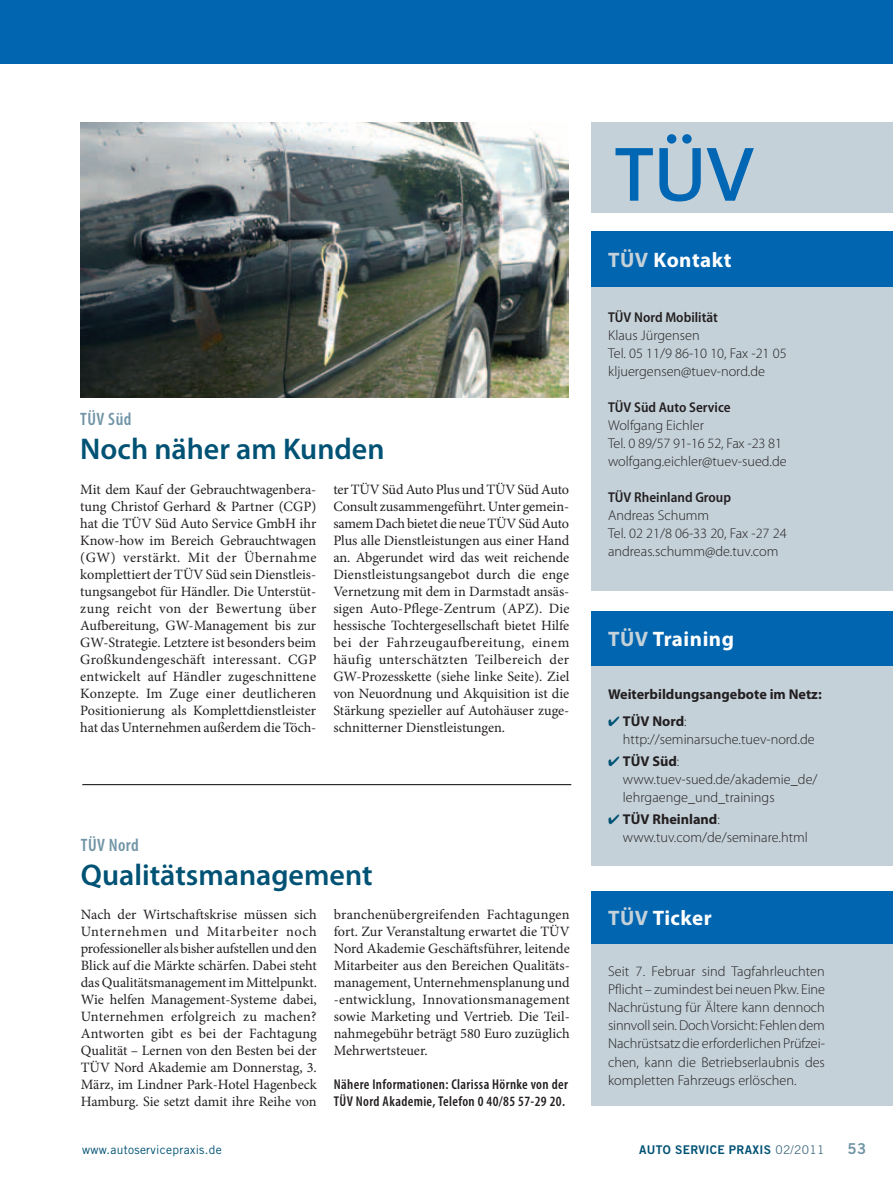
<style>
.page{position:relative;width:893px;height:1187px;background:#fff}
.page>*{position:absolute;margin:0;border:0;box-sizing:border-box;transform-origin:0 0}
.t1{font:600 30px "Myriad Pro";color:#005274}
.t2{font:700 21px "Myriad Pro";letter-spacing:.025em;color:#fff}
.t3{font:600 condensed 18px "Myriad Pro";letter-spacing:.025em;color:#7195a6}
.t4{font:15px "Trade Gothic LT Std Bd 2";color:#7195a6}
.t5{font:14.25px/17px "Minion Pro";color:#231f20;text-align:justify}
.t6{font:300 14.25px/18px "Myriad Pro";color:#231f20}
.t7{font:600 condensed 14.25px/17px "Myriad Pro";letter-spacing:.025em;color:#231f20}
.t8{font:600 semi-condensed 14.25px "Myriad Pro";color:#231f20}
.t9{font:700 14.25px/27px "Myriad Pro";color:#231f20}
.t10{font:12px "Trade Gothic LT Std";letter-spacing:.025em;color:#005274}
.t11{font:12px "Trade Gothic LT Std Bd 2";letter-spacing:.025em;color:#005274}
.s1{color:#c4d1d9}
.s2{font-weight:300}
.s3{font-weight:700}
.s4{font-family:"Trade Gothic LT Std";color:#456e80}
</style>
<div class="page">
<div style="left:0;top:0;width:893px;height:64px;background:#0165b0"></div>
<div style="left:591px;top:231px;width:302px;height:360px;background:#c4d1d9"></div>
<div style="left:591px;top:231px;width:302px;height:56px;background:#0165b0"></div>
<div style="left:591px;top:891px;width:302px;height:215px;background:#c4d1d9"></div>
<div style="left:591px;top:891px;width:302px;height:52px;background:#0165b0"></div>
<hr style="left:82px;top:784px;width:489px;height:1px;background:#231f20">
<div style="left:591px;top:122px;width:302px;height:91px;background:#c4d1d9"></div>
<svg style="left:615px;top:148px;width:38px;height:53px"></svg>
<svg style="left:659px;top:134px;width:42px;height:67px"></svg>
<svg style="left:707px;top:148px;width:47px;height:53px"></svg>
<div style="left:591px;top:611px;width:302px;height:254px;background:#c4d1d9"></div>
<div style="left:591px;top:611px;width:302px;height:54px;background:#0165b0"></div>
<img style="left:80px;top:122px;width:489px;height:276px">
<p class="t3" style="left:80px;top:409px;width:53px">TÜV Süd</p>
<h1 class="t1" style="left:80px;top:430px;width:306px">Noch näher am Kunden</h1>
<p class="t5" style="left:80px;top:480px;width:238px;text-align:left">Mit dem Kauf der Gebrauchtwagenbera&shy;tung Christof Gerhard &amp; Partner (CGP) hat die TÜV Süd Auto Service GmbH ihr Know-how im Bereich Gebrauchtwagen (GW) verstärkt. Mit der Übernahme komplettiert der TÜV Süd sein Dienstleis&shy;tungsangebot für Händler. Die Unterstüt&shy;zung reicht von der Bewertung über Aufbereitung, GW-Management bis zur GW-Strategie. Letztere ist besonders beim Großkundengeschäft interessant. CGP entwickelt auf Händler zugeschnittene Konzepte. Im Zuge einer deutlicheren Positionierung als Komplettdienstleister hat das Unternehmen außerdem die Töch-</p>
<p class="t5" style="left:333px;top:480px;width:238px">ter TÜV Süd Auto Plus und TÜV Süd Auto Consult zusammengeführt. Unter gemein&shy;samem Dach bietet die neue TÜV Süd Auto Plus alle Dienstleistungen aus einer Hand an. Abgerundet wird das weit reichende Dienstleistungsangebot durch die enge Vernetzung mit dem in Darmstadt ansäs&shy;sigen Auto-Pflege-Zentrum (APZ). Die hessische Tochtergesellschaft bietet Hilfe bei der Fahrzeugaufbereitung, einem häufig unterschätzten Teilbereich der GW-Prozesskette (siehe linke Seite). Ziel von Neuordnung und Akquisition ist die Stärkung spezieller auf Autohäuser zuge&shy;schnitterner Dienstleistungen.</p>
<p class="t3" style="left:81px;top:835px;width:59px">TÜV Nord</p>
<h1 class="t1" style="left:81px;top:855px;width:293px">Qualitätsmanagement</h1>
<p class="t5" style="left:81px;top:905px;width:238px">Nach der Wirtschaftskrise müssen sich Unternehmen und Mitarbeiter noch professioneller als bisher aufstellen und den Blick auf die Märkte schärfen. Dabei steht das Qualitätsmanagement im Mittelpunkt.<br>Wie helfen Management-Systeme dabei, Unternehmen erfolgreich zu machen?<br>Antworten gibt es bei der Fachtagung Qualität – Lernen von den Besten bei der TÜV Nord Akademie am Donnerstag, 3.<br>März, im Lindner Park-Hotel Hagenbeck Hamburg. Sie setzt damit ihre Reihe von</p>
<p class="t5" style="left:334px;top:906px;width:238px">branchenübergreifenden Fachtagungen fort. Zur Veranstaltung erwartet die TÜV Nord Akademie Geschäftsführer, leitende Mitarbeiter aus den Bereichen Qualitäts&shy;management, Unternehmensplanung und -entwicklung, Innovationsmanagement sowie Marketing und Vertrieb. Die Teil&shy;nahmegebühr beträgt 580 Euro zuzüglich Mehrwertsteuer.</p>
<p class="t7" style="left:334px;top:1076px;width:236px">Nähere Informationen: Clarissa Hörnke von der<br>TÜV Nord Akademie, Telefon 0 40/85 57-29 20.</p>
<h2 class="t2" style="left:608px;top:246px;width:125px"><span class="s1">TÜV</span> Kontakt</h2>
<p class="t8" style="left:608px;top:310px;width:111px">TÜV Nord Mobilität</p>
<p class="t6" style="left:608px;top:327px;width:180px">Klaus Jürgensen<br>Tel. 05 11/9 86-10 10, Fax -21 05 kljuergensen@tuev-nord.de</p>
<p class="t8" style="left:608px;top:400px;width:124px">TÜV Süd Auto Service</p>
<p class="t6" style="left:608px;top:417px;width:180px">Wolfgang Eichler<br>Tel. 0 89/57 91-16 52, Fax -23 81 wolfgang.eichler@tuev-sued.de</p>
<p class="t8" style="left:608px;top:489px;width:125px">TÜV Rheinland Group</p>
<p class="t6" style="left:608px;top:507px;width:180px">Andreas Schumm<br>Tel. 02 21/8 06-33 20, Fax -27 24 andreas.schumm@de.tuv.com</p>
<h2 class="t2" style="left:608px;top:625px;width:127px"><span class="s1">TÜV</span> Training</h2>
<p class="t9" style="left:623px;top:679px;width:200px;text-indent:-15px">Weiterbildungsangebote im Netz:<br>TÜV Nord<span class="s2">:</span></p>
<p class="t6" style="left:623px;top:727px;width:193px;line-height:22.2px">http://seminarsuche.tuev-nord.de<br><span class="s3">TÜV Süd</span>:</p>
<p class="t6" style="left:623px;top:770px;width:196px">www.tuev-sued.de/akademie_de/ lehrgaenge_und_trainings</p>
<p class="t6" style="left:623px;top:810px;width:186px"><span class="s3">TÜV Rheinland</span>: www.tuv.com/de/seminare.html</p>
<h2 class="t2" style="left:608px;top:904px;width:105px"><span class="s1">TÜV</span> Ticker</h2>
<p class="t6" style="left:608px;top:962px;width:218px;text-align:justify">Seit 7. Februar sind Tagfahrleuchten Pflicht – zumindest bei neuen Pkw. Eine Nachrüstung für Ältere kann dennoch sinnvoll sein. Doch Vorsicht: Fehlen dem Nachrüstsatz die erforderlichen Prüfzei&shy;chen, kann die Betriebserlaubnis des kompletten Fahrzeugs erlöschen.</p>
<p class="t10" style="left:82px;top:1141px;width:141px">www.autoservicepraxis.de</p>
<p class="t11" style="left:639px;top:1141px;width:187px">AUTO SERVICE PRAXIS <span class="s4">02/2011</span></p>
<p class="t4" style="left:847px;top:1138px;width:20px">53</p>
</div>
